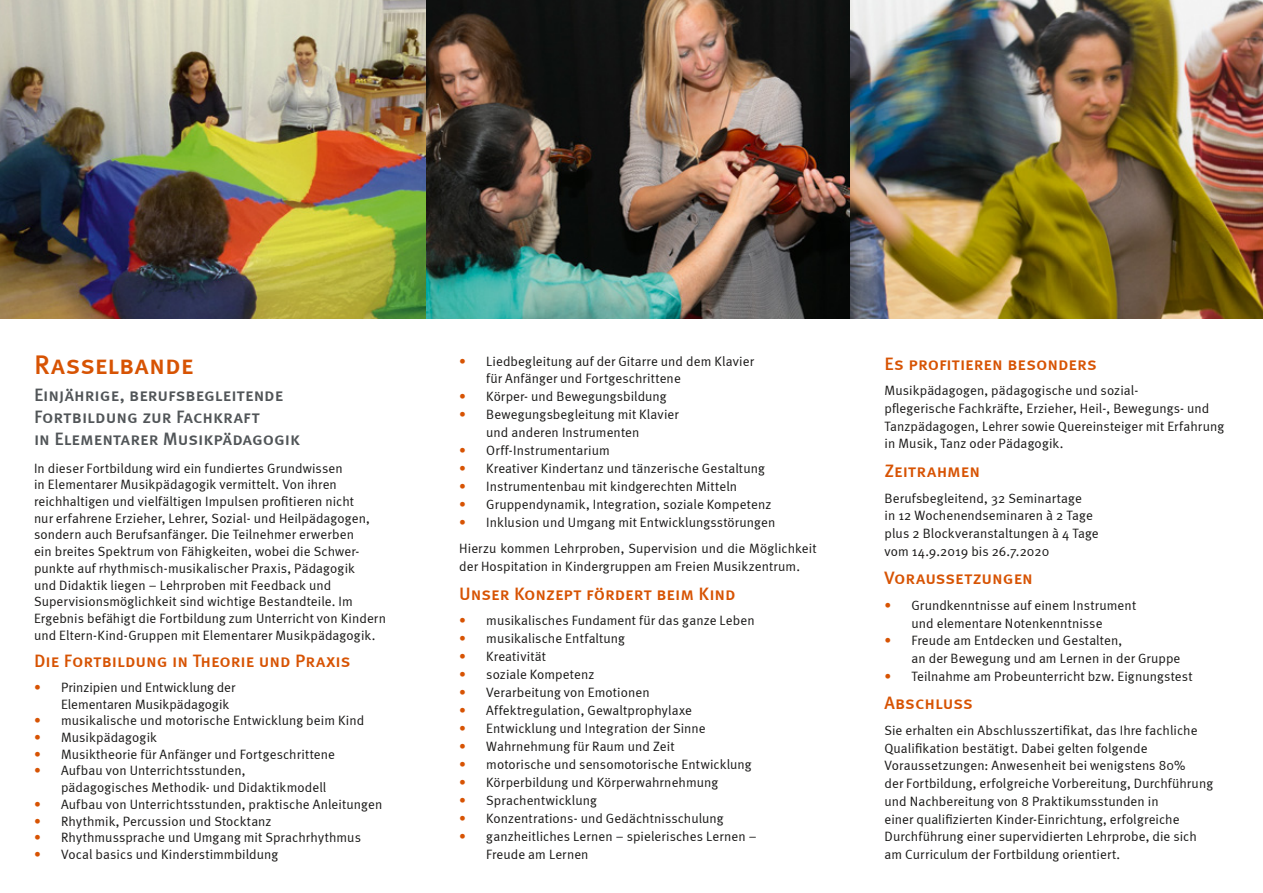
<style>
.page{position:relative;width:1263px;height:893px;background:#fff}
.page>*{position:absolute;margin:0;border:0;box-sizing:border-box;transform-origin:0 0}
.t1{font:27px "Meta Medium LF Caps";letter-spacing:.005em;color:#d75303}
.t2{font:18px "Meta Medium LF Caps";color:#d75303}
.t3{font:18px/21.8px "Meta Medium LF Caps";color:#515558}
.t4{font:13.5px/17.7px "Meta Normal";letter-spacing:.005em;color:#181716}
.s1{color:#d75303}
</style>
<div class="page">
<img style="left:425px;top:0;width:425px;height:319px">
<img style="left:850px;top:0;width:413px;height:319px">
<img style="left:0;top:0;width:425px;height:319px">
<h1 class="t1" style="left:34px;top:349px;width:161px">Rasselbande</h1>
<h2 class="t3" style="left:34px;top:384px;width:268px">Einjährige, berufsbegleitende<br>Fortbildung zur Fachkraft<br>in Elementarer Musikpädagogik</h2>
<p class="t4" style="left:34px;top:459px;width:353px;line-height:16.6px">In dieser Fortbildung wird ein fundiertes Grundwissen<br>in Elementarer Musikpädagogik vermittelt. Von ihren reichhaltigen und vielfältigen Impulsen profitieren nicht<br>nur erfahrene Erzieher, Lehrer, Sozial- und Heilpädagogen, sondern auch Berufsanfänger. Die Teilnehmer erwerben<br>ein breites Spektrum von Fähigkeiten, wobei die Schwer&shy;punkte auf rhythmisch-musikalischer Praxis, Pädagogik<br>und Didaktik liegen – Lehrproben mit Feedback und Supervisionsmöglichkeit sind wichtige Bestandteile. Im Ergebnis befähigt die Fortbildung zum Unterricht von Kindern und Eltern-Kind-Gruppen mit Elementarer Musikpädagogik.</p>
<h2 class="t2" style="left:34px;top:651px;width:318px">Die Fortbildung in Theorie und Praxis</h2>
<p class="t4" style="left:61px;top:679px;width:176px;line-height:16.6px;text-indent:-27px"><span class="s1">•</span> Prinzipien und Entwicklung der<br>Elementaren Musikpädagogik</p>
<p class="t4" style="left:34px;top:711px;width:332px"><span class="s1">•</span> musikalische und motorische Entwicklung beim Kind</p>
<p class="t4" style="left:34px;top:728px;width:124px"><span class="s1">•</span> Musikpädagogik</p>
<p class="t4" style="left:34px;top:745px;width:302px"><span class="s1">•</span> Musiktheorie für Anfänger und Fortgeschrittene</p>
<p class="t4" style="left:61px;top:762px;width:267px;line-height:16.8px;text-indent:-27px"><span class="s1">•</span> Aufbau von Unterrichtsstunden, pädagogisches Methodik- und Didaktikmodell</p>
<p class="t4" style="left:34px;top:795px;width:350px"><span class="s1">•</span> Aufbau von Unterrichtsstunden, praktische Anleitungen</p>
<p class="t4" style="left:34px;top:812px;width:239px"><span class="s1">•</span> Rhythmik, Percussion und Stocktanz</p>
<p class="t4" style="left:34px;top:828px;width:328px"><span class="s1">•</span> Rhythmussprache und Umgang mit Sprachrhythmus</p>
<p class="t4" style="left:34px;top:845px;width:246px"><span class="s1">•</span> Vocal basics und Kinderstimmbildung</p>
<p class="t4" style="left:486px;top:352px;width:269px;text-indent:-27px"><span class="s1">•</span> Liedbegleitung auf der Gitarre und dem Klavier für Anfänger und Fortgeschrittene</p>
<p class="t4" style="left:459px;top:388px;width:209px"><span class="s1">•</span> Körper- und Bewegungsbildung</p>
<p class="t4" style="left:486px;top:406px;width:194px;text-indent:-27px"><span class="s1">•</span> Bewegungsbegleitung mit Klavier und anderen Instrumenten</p>
<p class="t4" style="left:459px;top:442px;width:152px"><span class="s1">•</span> Orff-Instrumentarium</p>
<p class="t4" style="left:459px;top:460px;width:307px"><span class="s1">•</span> Kreativer Kindertanz und tänzerische Gestaltung</p>
<p class="t4" style="left:459px;top:478px;width:279px"><span class="s1">•</span> Instrumentenbau mit kindgerechten Mitteln</p>
<p class="t4" style="left:459px;top:495px;width:314px"><span class="s1">•</span> Gruppendynamik, Integration, soziale Kompetenz</p>
<p class="t4" style="left:459px;top:509px;width:359px;line-height:25.8px"><span class="s1">•</span> Inklusion und Umgang mit Entwicklungsstörungen<br>Hierzu kommen Lehrproben, Supervision und die Möglichkeit</p>
<p class="t4" style="left:459px;top:557px;width:342px">der Hospitation in Kindergruppen am Freien Musikzentrum.</p>
<h2 class="t2" style="left:459px;top:583px;width:278px">Unser Konzept fördert beim Kind</h2>
<p class="t4" style="left:459px;top:612px;width:297px"><span class="s1">•</span> musikalisches Fundament für das ganze Leben</p>
<p class="t4" style="left:459px;top:630px;width:167px"><span class="s1">•</span> musikalische Entfaltung</p>
<p class="t4" style="left:459px;top:648px;width:88px"><span class="s1">•</span> Kreativität</p>
<p class="t4" style="left:459px;top:666px;width:137px"><span class="s1">•</span> soziale Kompetenz</p>
<p class="t4" style="left:459px;top:684px;width:192px"><span class="s1">•</span> Verarbeitung von Emotionen</p>
<p class="t4" style="left:459px;top:701px;width:234px"><span class="s1">•</span> Affektregulation, Gewaltprophylaxe</p>
<p class="t4" style="left:459px;top:719px;width:248px"><span class="s1">•</span> Entwicklung und Integration der Sinne</p>
<p class="t4" style="left:459px;top:737px;width:217px"><span class="s1">•</span> Wahrnehmung für Raum und Zeit</p>
<p class="t4" style="left:459px;top:755px;width:294px"><span class="s1">•</span> motorische und sensomotorische Entwicklung</p>
<p class="t4" style="left:459px;top:773px;width:260px"><span class="s1">•</span> Körperbildung und Körperwahrnehmung</p>
<p class="t4" style="left:459px;top:791px;width:139px"><span class="s1">•</span> Sprachentwicklung</p>
<p class="t4" style="left:459px;top:809px;width:266px"><span class="s1">•</span> Konzentrations- und Gedächtnisschulung</p>
<p class="t4" style="left:486px;top:827px;width:272px;text-indent:-27px"><span class="s1">•</span> ganzheitliches Lernen – spielerisches Lernen –<br>Freude am Lernen</p>
<h2 class="t2" style="left:884px;top:353px;width:214px">Es profitieren besonders</h2>
<p class="t4" style="left:884px;top:382px;width:341px">Musikpädagogen, pädagogische und sozial-<br>pflegerische Fachkräfte, Erzieher, Heil-, Bewegungs- und Tanzpädagogen, Lehrer sowie Quereinsteiger mit Erfahrung in Musik, Tanz oder Pädagogik.</p>
<h2 class="t2" style="left:884px;top:460px;width:97px">Zeitrahmen</h2>
<p class="t4" style="left:884px;top:489px;width:216px">Berufsbegleitend, 32 Seminartage<br>in 12 Wochenendseminaren à 2 Tage plus 2 Blockveranstaltungen à 4 Tage vom 14.9.2019 bis 26.7.2020</p>
<h2 class="t2" style="left:884px;top:568px;width:150px">Voraussetzungen</h2>
<p class="t4" style="left:884px;top:596px;width:253px;text-align:center"><span class="s1">•</span> Grundkenntnisse auf einem Instrument und elementare Notenkenntnisse</p>
<p class="t4" style="left:911px;top:632px;width:270px;text-indent:-27px"><span class="s1">•</span> Freude am Entdecken und Gestalten,<br>an der Bewegung und am Lernen in der Gruppe</p>
<p class="t4" style="left:884px;top:667px;width:310px"><span class="s1">•</span> Teilnahme am Probeunterricht bzw. Eignungstest</p>
<h2 class="t2" style="left:884px;top:693px;width:90px">Abschluss</h2>
<p class="t4" style="left:884px;top:721px;width:330px">Sie erhalten ein Abschlusszertifikat, das Ihre fachliche Qualifikation bestätigt. Dabei gelten folgende Voraussetzungen: Anwesenheit bei wenigstens 80%<br>der Fortbildung, erfolgreiche Vorbereitung, Durchführung und Nachbereitung von 8 Praktikumsstunden in<br>einer qualifizierten Kinder-Einrichtung, erfolgreiche Durchführung einer supervidierten Lehrprobe, die sich am Curriculum der Fortbildung orientiert.</p>
</div>
